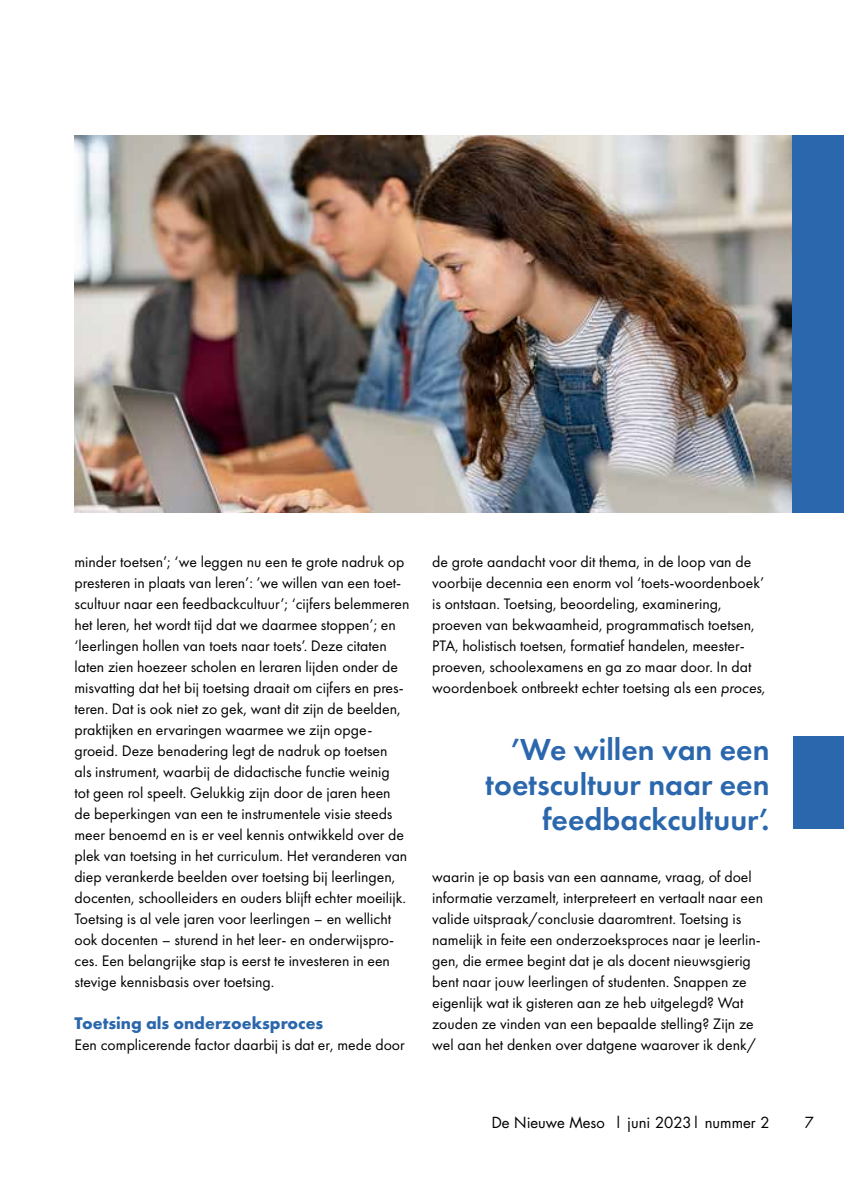
<style>
.page{position:relative;width:844px;height:1191px;background:#fff}
.page>*{position:absolute;margin:0;border:0;box-sizing:border-box;transform-origin:0 0}
.t1{font:600 31.5px/35px "Futura PT";color:#2b67ac;text-align:right}
.t2{font:700 17.5px "Futura PT";color:#2b67ac}
.t3{font:15.75px/21px "Futura PT";color:#000}
.t4{font:14.88px "Futura";color:#000}
.s1{font-style:italic}
</style>
<div class="page">
<img style="left:74px;top:136px;width:718px;height:377px">
<div style="left:792px;top:136px;width:51px;height:377px;background:#2b67ac"></div>
<div style="left:793px;top:736px;width:50px;height:92px;background:#2b67ac"></div>
<p class="t3" style="left:74px;top:551px;width:336px">minder toetsen’; ‘we leggen nu een te grote nadruk op presteren in plaats van leren’: ’we willen van een toet&shy;scultuur naar een feedbackcultuur’; ‘cijfers belemmeren het leren, het wordt tijd dat we daarmee stoppen’; en ‘leerlingen hollen van toets naar toets’. Deze citaten laten zien hoezeer scholen en leraren lijden onder de misvatting dat het bij toetsing draait om cijfers en pres&shy;teren. Dat is ook niet zo gek, want dit zijn de beelden, praktijken en ervaringen waarmee we zijn opge&shy;groeid. Deze benadering legt de nadruk op toetsen<br>als instrument, waarbij de didactische functie weinig<br>tot geen rol speelt. Gelukkig zijn door de jaren heen de beperkingen van een te instrumentele visie steeds meer benoemd en is er veel kennis ontwikkeld over de plek van toetsing in het curriculum. Het veranderen van diep verankerde beelden over toetsing bij leerlingen, docenten, schoolleiders en ouders blijft echter moeilijk.<br>Toetsing is al vele jaren voor leerlingen – en wellicht ook docenten – sturend in het leer- en onderwijspro&shy;ces. Een belangrijke stap is eerst te investeren in een stevige kennisbasis over toetsing.</p>
<p class="t2" style="left:74px;top:1012px;width:250px">Toetsing als onderzoeksproces</p>
<p class="t3" style="left:74px;top:1034px;width:332px">Een complicerende factor daarbij is dat er, mede door</p>
<p class="t3" style="left:432px;top:551px;width:334px">de grote aandacht voor dit thema, in de loop van de voorbije decennia een enorm vol ‘toets-woordenboek’ is ontstaan. Toetsing, beoordeling, examinering, proeven van bekwaamheid, programmatisch toetsen, PTA, holistisch toetsen, formatief handelen, meester&shy;proeven, schoolexamens en ga zo maar door. In dat woordenboek ontbreekt echter toetsing als een <span class="s1">proces,</span></p>
<h1 class="t1" style="left:485px;top:732px;width:285px">’We willen van een toetscultuur naar een feedbackcultuur’.</h1>
<p class="t3" style="left:432px;top:866px;width:332px">waarin je op basis van een aanname, vraag, of doel informatie verzamelt, interpreteert en vertaalt naar een valide uitspraak/conclusie daaromtrent. Toetsing is namelijk in feite een onderzoeksproces naar je leerlin&shy;gen, die ermee begint dat je als docent nieuwsgierig bent naar jouw leerlingen of studenten. Snappen ze eigenlijk wat ik gisteren aan ze heb uitgelegd? Wat zouden ze vinden van een bepaalde stelling? Zijn ze wel aan het denken over datgene waarover ik denk/</p>
<p class="t4" style="left:491px;top:1112px;width:279px">De Nieuwe Meso | juni 2023| nummer 2</p>
<p class="t4" style="left:804px;top:1112px;width:11px">7</p>
</div>
